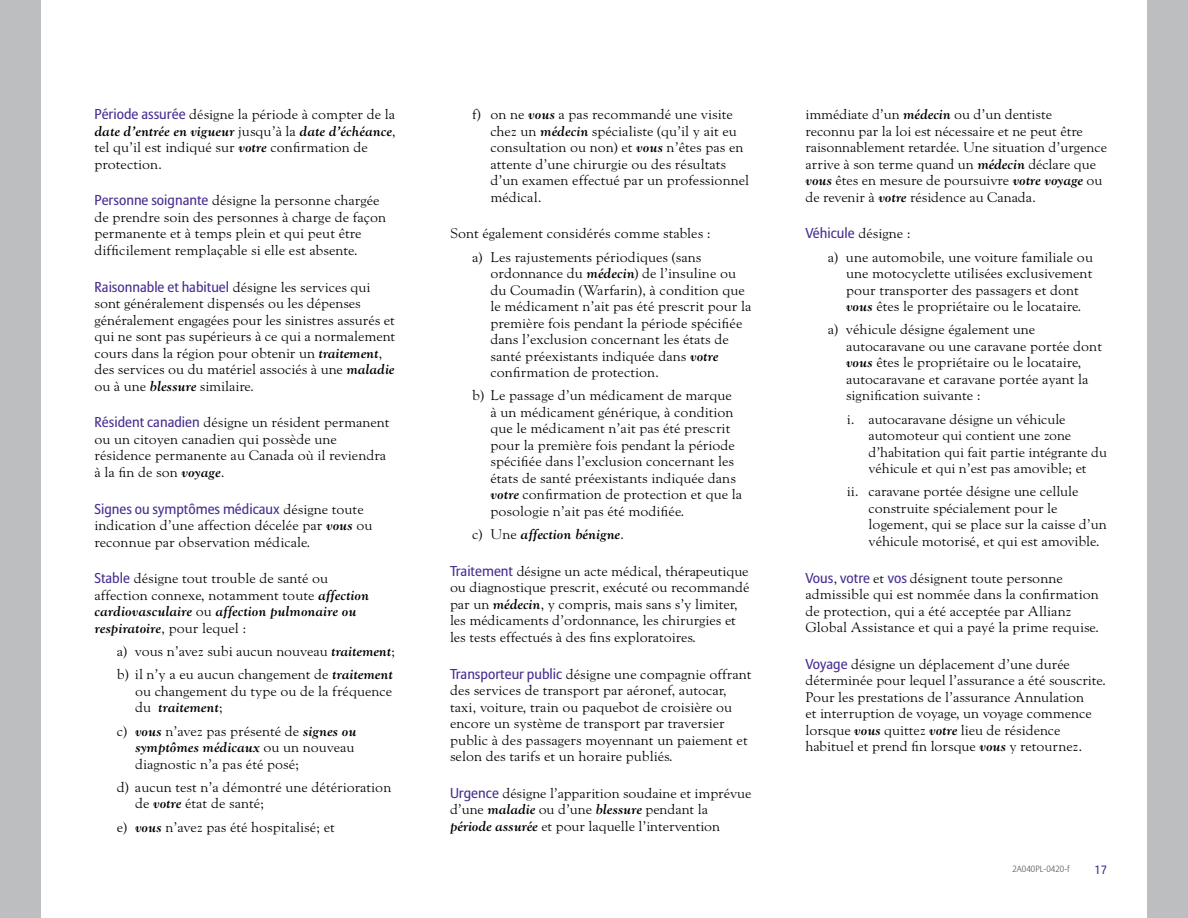
<style>
.page{position:relative;width:1188px;height:918px;background:#fff}
.page>*{position:absolute;margin:0;border:0;box-sizing:border-box;transform-origin:0 0}
.body{font:14.25px/16.5px "Goudy Old Style";color:#000}
.alpha_list{font:14.25px/16.5px "Goudy Old Style";color:#000}
.roman_list{font:14.25px/16.5px "Goudy Old Style";letter-spacing:-.005em;color:#000}
.alpha_list-2{font:italic 700 14.25px "Goudy";color:#000}
.body-2{font:14.25px "Allianz Sans";color:#492f92}
.body-3{font:14.1px/16.5px "Goudy Old Style";letter-spacing:-.005em;color:#000}
.roman_list-2{font:14.1px/16.5px "Goudy Old Style";letter-spacing:-.005em;color:#000}
.t1{font:12px "Allianz Sans";color:#492f92}
.t2{font:300 9px "Allianz Sans";color:#58595b}
.s1{font-family:"Allianz Sans";color:#492f92}
.s2{font-family:"Goudy";font-weight:700;font-style:italic}
.s3{font-family:"Goudy Old Style";font-weight:400;font-style:normal}
.s4{font-family:"Allianz Sans";font-size:14.25px;color:#492f92}
.s5{font-family:"Goudy";font-weight:700;font-style:italic;font-size:14.25px}
.s6{font-family:"Goudy Old Style";color:#000}
</style>
<div class="page">
<div style="left:0;top:0;width:40px;height:918px;background:#bcbec0"></div>
<div style="left:1148px;top:0;width:40px;height:918px;background:#bcbec0"></div>
<p class="body" style="left:94px;top:106px;width:303px"><span class="s1">Période assurée</span> désigne la période à compter de la <span class="s2">date d’entrée en vigueur</span> jusqu’à la <span class="s2">date d’échéance</span>, tel qu’il est indiqué sur <span class="s2">votre</span> confirmation de protection.</p>
<p class="body" style="left:94px;top:192px;width:293px"><span class="s1">Personne soignante</span> désigne la personne chargée de prendre soin des personnes à charge de façon permanente et à temps plein et qui peut être difficilement remplaçable si elle est absente.</p>
<p class="body" style="left:94px;top:278px;width:302px"><span class="s1">Raisonnable et habituel</span> désigne les services qui sont généralement dispensés ou les dépenses généralement engagées pour les sinistres assurés et qui ne sont pas supérieurs à ce qui a normalement cours dans la région pour obtenir un <span class="s2">traitement</span>, des services ou du matériel associés à une <span class="s2">maladie </span>ou à une <span class="s2">blessure</span> similaire.</p>
<p class="body" style="left:94px;top:414px;width:297px"><span class="s1">Résident canadien</span> désigne un résident permanent ou un citoyen canadien qui possède une résidence permanente au Canada où il reviendra à la fin de son <span class="s2">voyage</span>.</p>
<p class="body" style="left:94px;top:500px;width:279px"><span class="s1">Signes ou symptômes médicaux</span> désigne toute indication d’une affection décelée par <span class="s2">vous</span> ou reconnue par observation médicale.</p>
<p class="body" style="left:94px;top:570px;width:276px"><span class="s1">Stable</span> désigne tout trouble de santé ou affection connexe, notamment toute <span class="s2">affection cardiovasculaire</span> ou <span class="s2">affection pulmonaire ou respiratoire</span>, pour lequel :</p>
<p class="alpha_list" style="left:117px;top:643px;width:280px">a) vous n’avez subi aucun nouveau <span class="s2">traitement</span>;</p>
<p class="alpha_list" style="left:135px;top:666px;width:259px;text-align:justify;text-indent:-18px">b) il n’y a eu aucun changement de <span class="s2">traitement </span>ou changement du type ou de la fréquence du <span class="s2">traitement</span>;</p>
<p class="alpha_list" style="left:135px;top:722px;width:223px;text-align:justify;text-indent:-18px">c) <span class="s2">vous</span> n’avez pas présenté de <span class="s2">signes ou symptômes médicaux</span> ou un nouveau diagnostic n’a pas été posé;</p>
<p class="alpha_list" style="left:135px;top:779px;width:258px;text-indent:-18px">d) aucun test n’a démontré une détérioration de <span class="s2">votre</span> état de santé;</p>
<p class="alpha_list" style="left:117px;top:818px;width:220px">e) <span class="s2">vous</span> n’avez pas été hospitalisé; et</p>
<p class="alpha_list" style="left:490px;top:106px;width:260px;text-indent:-18px">f) on ne <span class="s2">vous</span> a pas recommandé une visite chez un <span class="s2">médecin</span> spécialiste (qu’il y ait eu consultation ou non) et <span class="s2">vous</span> n’êtes pas en attente d’une chirurgie ou des résultats d’un examen effectué par un professionnel médical.</p>
<p class="body" style="left:450px;top:225px;width:262px">Sont également considérés comme stables :</p>
<p class="alpha_list" style="left:490px;top:248px;width:263px;text-indent:-18px">a) Les rajustements périodiques (sans ordonnance du <span class="s2">médecin</span>) de l’insuline ou du Coumadin (Warfarin), à condition que le médicament n’ait pas été prescrit pour la première fois pendant la période spécifiée dans l’exclusion concernant les états de santé préexistants indiquée dans <span class="s2">votre </span>confirmation de protection.</p>
<p class="alpha_list" style="left:490px;top:387px;width:253px;text-indent:-18px">b) Le passage d’un médicament de marque<br>à un médicament générique, à condition que le médicament n’ait pas été prescrit pour la première fois pendant la période spécifiée dans l’exclusion concernant les états de santé préexistants indiquée dans <span class="s2">votre</span> confirmation de protection et que la posologie n’ait pas été modifiée.</p>
<p class="alpha_list-2" style="left:472px;top:526px;width:154px"><span class="s3">c) Une</span> affection bénigne<span class="s3">.</span></p>
<p class="body" style="left:450px;top:563px;width:301px"><span class="s1">Traitement</span> désigne un acte médical, thérapeutique ou diagnostique prescrit, exécuté ou recommandé par un <span class="s2">médecin</span>, y compris, mais sans s’y limiter, les médicaments d’ordonnance, les chirurgies et les tests effectués à des fins exploratoires.</p>
<p class="body" style="left:450px;top:665px;width:303px"><span class="s1">Transporteur public</span> désigne une compagnie offrant des services de transport par aéronef, autocar, taxi, voiture, train ou paquebot de croisière ou encore un système de transport par traversier public à des passagers moyennant un paiement et selon des tarifs et un horaire publiés.</p>
<p class="body-3" style="left:450px;top:785px;width:303px"><span class="s4">Urgence</span> désigne l’apparition soudaine et imprévue d’une <span class="s2">maladie</span> ou d’une <span class="s2">blessure</span> pendant la <span class="s2">période assurée</span> et pour laquelle l’intervention</p>
<p class="body-3" style="left:806px;top:106px;width:303px">immédiate d’un <span class="s5">médecin</span> ou d’un dentiste<br>reconnu par la loi est nécessaire et ne peut être raisonnablement retardée. Une situation d’urgence arrive à son terme quand un <span class="s5">médecin</span> déclare que <span class="s5">vous</span> êtes en mesure de poursuivre <span class="s5">votre voyage</span> ou de revenir à <span class="s5">votre</span> résidence au Canada.</p>
<p class="body-2" style="left:806px;top:225px;width:107px">Véhicule <span class="s6">désigne :</span></p>
<p class="alpha_list" style="left:846px;top:248px;width:249px;text-indent:-18px">a) une automobile, une voiture familiale ou une motocyclette utilisées exclusivement pour transporter des passagers et dont <span class="s2">vous</span> êtes le propriétaire ou le locataire.</p>
<p class="alpha_list" style="left:846px;top:321px;width:258px;text-indent:-18px">a) véhicule désigne également une autocaravane ou une caravane portée dont <span class="s2">vous</span> êtes le propriétaire ou le locataire, autocaravane et caravane portée ayant la signification suivante :</p>
<p class="roman_list-2" style="left:868px;top:410px;width:240px;text-indent:-22px">i. autocaravane désigne un véhicule automoteur qui contient une zone d’habitation qui fait partie intégrante du véhicule et qui n’est pas amovible; et</p>
<p class="roman_list" style="left:868px;top:483px;width:240px;text-indent:-22px">ii. caravane portée désigne une cellule construite spécialement pour le logement, qui se place sur la caisse d’un véhicule motorisé, et qui est amovible.</p>
<p class="body" style="left:806px;top:569px;width:295px"><span class="s1">Vous</span>, <span class="s1">votre</span> et <span class="s1">vos</span> désignent toute personne admissible qui est nommée dans la confirmation de protection, qui a été acceptée par Allianz Global Assistance et qui a payé la prime requise.</p>
<p class="body" style="left:806px;top:656px;width:302px"><span class="s1">Voyage</span> désigne un déplacement d’une durée déterminée pour lequel l’assurance a été souscrite.<br>Pour les prestations de l’assurance Annulation<br>et interruption de voyage, un voyage commence lorsque <span class="s2">vous</span> quittez <span class="s2">votre</span> lieu de résidence habituel et prend fin lorsque <span class="s2">vous</span> y retournez.</p>
<p class="t2" style="left:1012px;top:863px;width:59px">2A040PL-0420-f</p>
<p class="t1" style="left:1094px;top:863px;width:14px">17</p>
</div>
